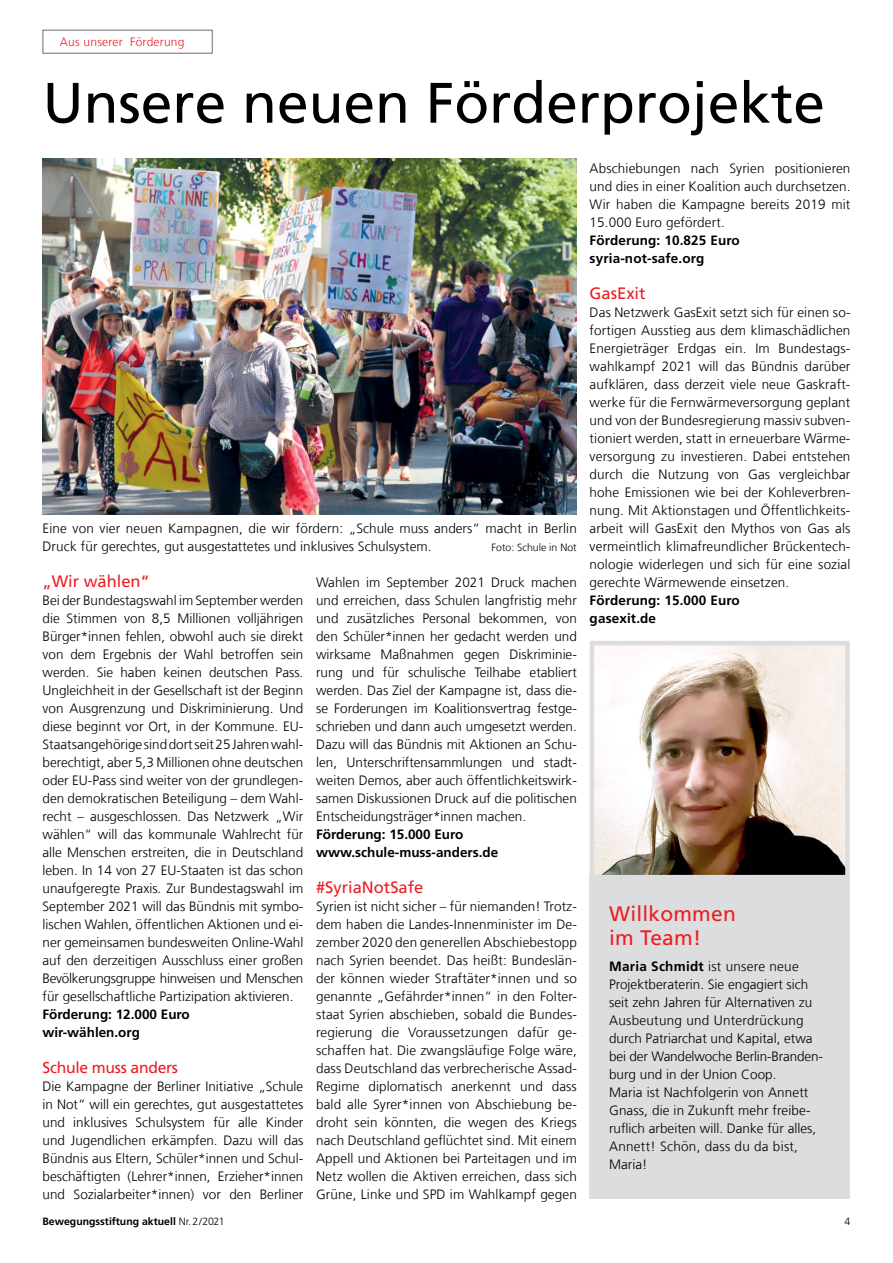
<style>
.page{position:relative;width:893px;height:1263px;background:#fff}
.page>*{position:absolute;margin:0;border:0;box-sizing:border-box;transform-origin:0 0}
.t1{font:57px "Frutiger LT Com";color:#000}
.t2{font:21px/24px "Frutiger LT Com";letter-spacing:.01em;color:#ed1d24}
.t3{font:16.5px "Frutiger LT Com";color:#ed1d24}
.t4{font:15.75px "Frutiger LT Com";letter-spacing:-.02em;color:#ed1d24}
.t5{font:300 13.5px/18px "Frutiger LT Com";color:#000;text-align:justify}
.t6{font:700 13.5px/18px "Frutiger LT Com";color:#000}
.t7{font:300 12px "Frutiger LT Com";letter-spacing:.02em;color:#ed1d24}
.t8{font:700 10.5px "Frutiger LT Com";color:#000}
.t9{font:300 10.5px "Frutiger LT Com";color:#000}
.s1{font-weight:700}
.s2{font-weight:300}
</style>
<div class="page">
<img style="left:43px;top:158px;width:534px;height:357px">
<div style="left:43px;top:30px;width:170px;height:24px;border:1px solid #6d6e71"></div>
<div style="left:590px;top:875px;width:260px;height:324px;background:#dcddde"></div>
<img style="left:595px;top:646px;width:250px;height:228px">
<div style="left:590px;top:641px;width:260px;height:238px;border:4px solid #dcddde"></div>
<p class="t7" style="left:60px;top:35px;width:126px">Aus unserer Förderung</p>
<h1 class="t1" style="left:43px;top:69px;width:784px">Unsere neuen Förderprojekte</h1>
<p class="t5" style="left:43px;top:519px;width:536px">Eine von vier neuen Kampagnen, die wir fördern: „Schule muss anders“ macht in Berlin<br>Druck für gerechtes, gut ausgestattetes und inklusives Schulsystem.</p>
<p class="t9" style="left:491px;top:541px;width:87px">Foto: Schule in Not</p>
<p class="t3" style="left:43px;top:571px;width:109px">„Wir wählen“</p>
<p class="t5" style="left:43px;top:591px;width:262px">Bei der Bundestagswahl im September werden die Stimmen von 8,5 Millionen volljährigen Bürger*innen fehlen, obwohl auch sie direkt von dem Ergebnis der Wahl betroffen sein werden. Sie haben keinen deutschen Pass.<br>Ungleichheit in der Gesellschaft ist der Beginn von Ausgrenzung und Diskriminierung. Und diese beginnt vor Ort, in der Kommune. EU-Staatsangehörige sind dort seit 25 Jahren wahl&shy;berechtigt, aber 5,3 Millionen ohne deutschen oder EU-Pass sind weiter von der grundlegen&shy;den demokratischen Beteiligung – dem Wahl&shy;recht – ausgeschlossen. Das Netzwerk „Wir wählen“ will das kommunale Wahlrecht für alle Menschen erstreiten, die in Deutschland leben. In 14 von 27 EU-Staaten ist das schon unaufgeregte Praxis. Zur Bundestagswahl im September 2021 will das Bündnis mit symbo&shy;lischen Wahlen, öffentlichen Aktionen und ei&shy;ner gemeinsamen bundesweiten Online-Wahl auf den derzeitigen Ausschluss einer großen Bevölkerungsgruppe hinweisen und Menschen für gesellschaftliche Partizipation aktivieren.</p>
<p class="t6" style="left:43px;top:1005px;width:149px">Förderung: 12.000 Euro wir-wählen.org</p>
<p class="t4" style="left:43px;top:1058px;width:137px">Schule muss anders</p>
<p class="t5" style="left:43px;top:1077px;width:262px">Die Kampagne der Berliner Initiative „Schule in Not“ will ein gerechtes, gut ausgestattetes und inklusives Schulsystem für alle Kinder und Jugendlichen erkämpfen. Dazu will das Bündnis aus Eltern, Schüler*innen und Schul&shy;beschäftigten (Lehrer*innen, Erzieher*innen und Sozialarbeiter*innen) vor den Berliner</p>
<p class="t5" style="left:316px;top:573px;width:262px">Wahlen im September 2021 Druck machen und erreichen, dass Schulen langfristig mehr und zusätzliches Personal bekommen, von den Schüler*innen her gedacht werden und wirksame Maßnahmen gegen Diskriminie&shy;rung und für schulische Teilhabe etabliert werden. Das Ziel der Kampagne ist, dass die&shy;se Forderungen im Koalitionsvertrag festge&shy;schrieben und dann auch umgesetzt werden.<br>Dazu will das Bündnis mit Aktionen an Schu&shy;len, Unterschriftensammlungen und stadt&shy;weiten Demos, aber auch öffentlichkeitswirk&shy;samen Diskussionen Druck auf die politischen Entscheidungsträger*innen machen.</p>
<p class="t6" style="left:316px;top:825px;width:184px">Förderung: 15.000 Euro www.schule-muss-anders.de</p>
<p class="t3" style="left:316px;top:877px;width:109px">#SyriaNotSafe</p>
<p class="t5" style="left:316px;top:897px;width:262px">Syrien ist nicht sicher – für niemanden! Trotz&shy;dem haben die Landes-Innenminister im De&shy;zember 2020 den generellen Abschiebestopp nach Syrien beendet. Das heißt: Bundeslän&shy;der können wieder Straftäter*innen und so genannte „Gefährder*innen“ in den Folter&shy;staat Syrien abschieben, sobald die Bundes&shy;regierung die Voraussetzungen dafür ge&shy;schaffen hat. Die zwangsläufige Folge wäre, dass Deutschland das verbrecherische Assad-Regime diplomatisch anerkennt und dass bald alle Syrer*innen von Abschiebung be&shy;droht sein könnten, die wegen des Kriegs nach Deutschland geflüchtet sind. Mit einem Appell und Aktionen bei Parteitagen und im Netz wollen die Aktiven erreichen, dass sich Grüne, Linke und SPD im Wahlkampf gegen</p>
<p class="t5" style="left:590px;top:159px;width:262px">Abschiebungen nach Syrien positionieren und dies in einer Koalition auch durchsetzen.<br>Wir haben die Kampagne bereits 2019 mit 15.000 Euro gefördert.</p>
<p class="t6" style="left:590px;top:231px;width:152px">Förderung: 10.825 Euro syria-not-safe.org</p>
<p class="t3" style="left:590px;top:283px;width:57px">GasExit</p>
<p class="t5" style="left:590px;top:303px;width:262px">Das Netzwerk GasExit setzt sich für einen so&shy;fortigen Ausstieg aus dem klimaschädlichen Energieträger Erdgas ein. Im Bundestags&shy;wahlkampf 2021 will das Bündnis darüber aufklären, dass derzeit viele neue Gaskraft&shy;werke für die Fernwärmeversorgung geplant und von der Bundesregierung massiv subven&shy;tioniert werden, statt in erneuerbare Wärme&shy;versorgung zu investieren. Dabei entstehen durch die Nutzung von Gas vergleichbar hohe Emissionen wie bei der Kohleverbren&shy;nung. Mit Aktionstagen und Öffentlichkeits&shy;arbeit will GasExit den Mythos von Gas als vermeintlich klimafreundlicher Brückentech&shy;nologie widerlegen und sich für eine sozial gerechte Wärmewende einsetzen.</p>
<p class="t6" style="left:590px;top:591px;width:152px">Förderung: 15.000 Euro gasexit.de</p>
<h2 class="t2" style="left:609px;top:901px;width:128px">Willkommen im Team!</h2>
<p class="t5" style="left:609px;top:957px;width:215px;text-align:left"><span class="s1">Maria Schmidt</span> ist unsere neue<br>Projektberaterin. Sie engagiert sich seit zehn Jahren für Alternativen zu<br>Ausbeutung und Unterdrückung durch Patriarchat und Kapital, etwa bei der Wandelwoche Berlin-Branden&shy;burg und in der Union Coop.<br>Maria ist Nachfolgerin von Annett<br>Gnass, die in Zukunft mehr freibe&shy;ruflich arbeiten will. Danke für alles,<br>Annett! Schön, dass du da bist,<br>Maria!</p>
<p class="t8" style="left:43px;top:1215px;width:184px">Bewegungsstiftung aktuell <span class="s2">Nr. 2/2021</span></p>
<p class="t9" style="left:845px;top:1215px;width:7px">4</p>
</div>
